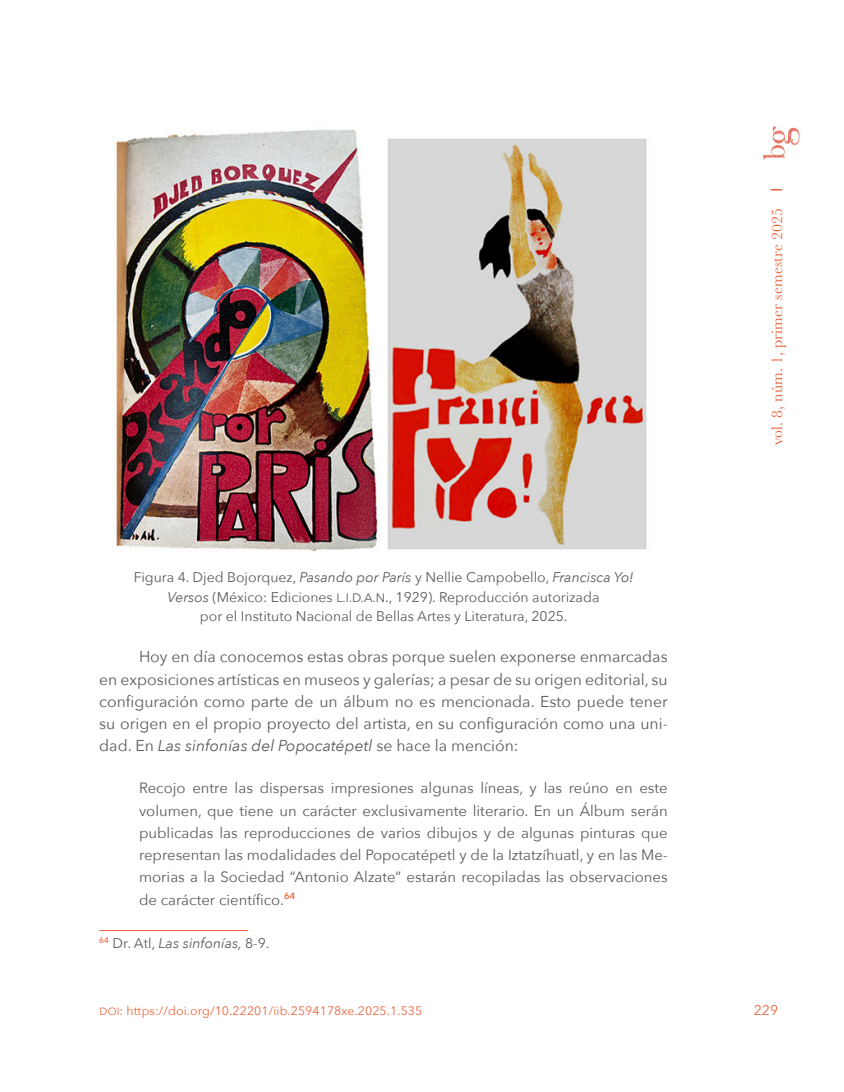
<style>
.page{position:relative;width:844px;height:1092px;background:#fff}
.page>*{position:absolute;margin:0;border:0;box-sizing:border-box;transform-origin:0 0}
.t1{font:15.75px/22.2px "Avenir Next";color:#5b5c61;text-align:justify}
.t2{font:15.75px "Baskerville";letter-spacing:.01em;color:#eb663e}
.t3{font:14.88px/22.2px "Avenir Next";color:#5b5c61;text-align:justify}
.t4{font:14px/19.2px "Avenir Next";color:#5b5c61;text-align:center}
.t5{font:italic 14px "Avenir Next";color:#5b5c61}
.t6{font:14px "Avenir Next";color:#eb663e}
.t7{font:12.25px "Avenir Next";letter-spacing:.01em;color:#eb663e}
.s1{font-style:italic}
.s2{font-size:12.25px}
.s3{font-style:normal}
.s4{font-family:"Arial"}
.s5{font-size:10.5px}
</style>
<div class="page">
<img style="left:763px;top:126px;width:37px;height:34px">
<hr style="left:99px;top:930px;width:149px;height:1px;background:#eb663e">
<img style="left:113px;top:129px;width:534px;height:423px">
<p class="t4" style="left:134px;top:567px;width:501px">Figura 4. Djed Bojorquez, <span class="s1">Pasando por París</span> y Nellie Campobello, <span class="s1">Francisca Yo!<br>Versos</span> (México: Ediciones <span class="s2">L.I.D.A.N</span>., 1929). Reproducción autorizada<br>por el Instituto Nacional de Bellas Artes y Literatura, 2025.</p>
<p class="t1" style="left:99px;top:645px;width:569px;text-indent:40px">Hoy en día conocemos estas obras porque suelen exponerse enmarcadas en exposiciones artísticas en museos y galerías; a pesar de su origen editorial, su configuración como parte de un álbum no es mencionada. Esto puede tener su origen en el propio proyecto del artista, en su configuración como una uni&shy;dad. En <span class="s1">Las sinfonías del Popocatépetl</span> se hace la mención:</p>
<p class="t3" style="left:139px;top:776px;width:530px">Recojo entre las dispersas impresiones algunas líneas, y las reú no en este volumen, que tiene un carácter exclusivamente literario. En un Álbum serán publicadas las reproducciones de varios dibujos y de algunas pinturas que representan las modalidades del Popocatépetl y de la Iztatzíhuatl, y en las Me&shy;morias a la Sociedad “Antonio Alzate” estarán recopiladas las observaciones de carácter científico.<sup>64</sup></p>
<p class="t5" style="left:99px;top:931px;width:172px"><sup>64</sup> <span class="s3">Dr. Atl,</span> Las sinfonías, <span class="s3">8-9.</span></p>
<p class="t2" style="left:766px;top:445px;width:259px;rotate:-90deg">vol. 8, núm. 1, primer semestre 2025 <span class="s4">I</span></p>
<p class="t7" style="left:100px;top:1000px;width:324px"><span class="s5">DOI</span>: https://doi.org/10.22201/iib.2594178xe.2025.1.535</p>
<p class="t6" style="left:753px;top:997px;width:26px">229</p>
</div>
